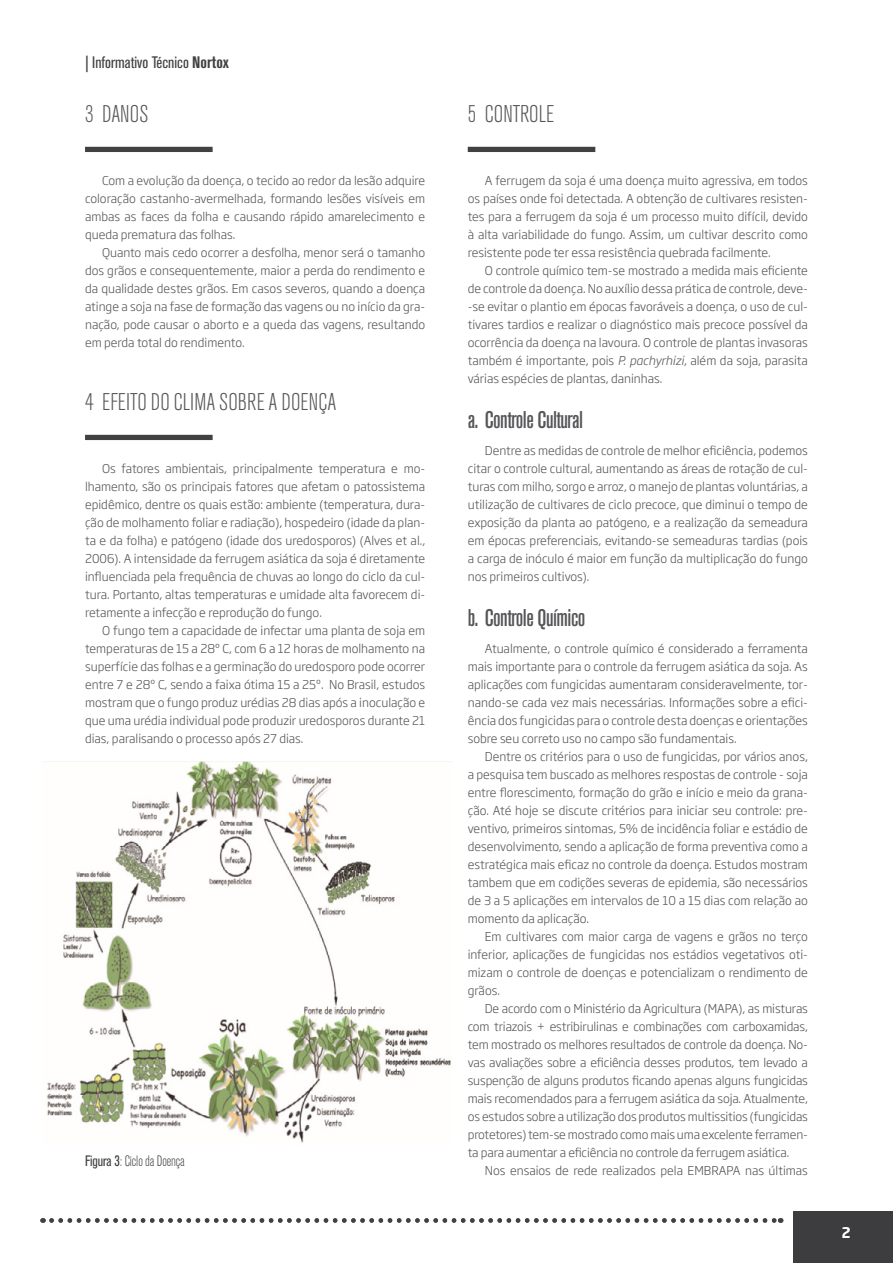
<style>
.page{position:relative;width:893px;height:1263px;background:#fff}
.page>*{position:absolute;margin:0;border:0;box-sizing:border-box;transform-origin:0 0}
.t1{font:300 condensed 24px "Akzidenz Grotesk Std";letter-spacing:.005em;color:#565659}
.t2{font:500 condensed 24px "Akzidenz Grotesk Std";letter-spacing:-.02em;color:#565659}
.t3{font:condensed 16.5px "Akzidenz Grotesk Std";color:#414042}
.t4{font:300 condensed 15px "Akzidenz Grotesk Std";letter-spacing:-.01em;color:#414042;scale:.96 1}
.t5{font:700 14.4px "Soho Gothic Pro";color:#fff;scale:.93 1}
.t6{font:300 12px/18px "Soho Gothic Pro";color:#565659;text-align:justify}
.s1{font-weight:700}
.s2{font-weight:400}
.s3{font-style:italic}
</style>
<div class="page">
<div style="left:793px;top:1211px;width:100px;height:52px;background:#3d3c3e"></div>
<svg style="left:52px;top:1218px;width:729px;height:5px"></svg>
<div style="left:85px;top:147px;width:128px;height:5px;background:#414042"></div>
<div style="left:468px;top:147px;width:127px;height:5px;background:#414042"></div>
<div style="left:85px;top:435px;width:128px;height:5px;background:#414042"></div>
<img style="left:42px;top:761px;width:410px;height:382px">
<h2 class="t3" style="left:85px;top:53px;width:146px">| Informativo Técnico <span class="s1">Nortox</span></h2>
<h1 class="t1" style="left:85px;top:101px;width:65px">3 DANOS</h1>
<p class="t6" style="left:85px;top:171px;width:342px;text-indent:17px">Com a evolução da doença, o tecido ao redor da lesão adquire coloração castanho-avermelhada, formando lesões visíveis em ambas as faces da folha e causando rápido amarelecimento e queda prematura das folhas.</p>
<p class="t6" style="left:85px;top:243px;width:342px;text-indent:17px">Quanto mais cedo ocorrer a desfolha, menor será o tamanho dos grãos e consequentemente, maior a perda do rendimento e da qualidade destes grãos. Em casos severos, quando a doença atinge a soja na fase de formação das vagens ou no início da gra&shy;nação, pode causar o aborto e a queda das vagens, resultando em perda total do rendimento.</p>
<h1 class="t1" style="left:85px;top:389px;width:253px">4 EFEITO DO CLIMA SOBRE A DOENÇA</h1>
<p class="t6" style="left:85px;top:459px;width:342px;text-indent:17px">Os fatores ambientais, principalmente temperatura e mo&shy;lhamento, são os principais fatores que afetam o patossistema epidêmico, dentre os quais estão: ambiente (temperatura, dura&shy;ção de molhamento foliar e radiação), hospedeiro (idade da plan&shy;ta e da folha) e patógeno (idade dos uredosporos) (Alves et al., 2006). A intensidade da ferrugem asiática da soja é diretamente influenciada pela frequência de chuvas ao longo do ciclo da cul&shy;tura. Portanto, altas temperaturas e umidade alta favorecem di&shy;retamente a infecção e reprodução do fungo.</p>
<p class="t6" style="left:85px;top:621px;width:342px;text-indent:17px">O fungo tem a capacidade de infectar uma planta de soja em temperaturas de 15 a 28º C, com 6 a 12 horas de molhamento na superfície das folhas e a germinação do uredosporo pode ocorrer entre 7 e 28º C, sendo a faixa ótima 15 a 25º. No Brasil, estudos mostram que o fungo produz urédias 28 dias após a inoculação e que uma urédia individual pode produzir uredosporos durante 21 dias, paralisando o processo após 27 dias.</p>
<p class="t4" style="left:85px;top:1153px;width:105px"><span class="s2">Figura 3</span>: Ciclo da Doença</p>
<h1 class="t1" style="left:468px;top:101px;width:88px">5 CONTROLE</h1>
<p class="t6" style="left:468px;top:171px;width:342px;text-indent:17px">A ferrugem da soja é uma doença muito agressiva, em todos os países onde foi detectada. A obtenção de cultivares resisten&shy;tes para a ferrugem da soja é um processo muito difícil, devido à alta variabilidade do fungo. Assim, um cultivar descrito como resistente pode ter essa resistência quebrada facilmente.</p>
<p class="t6" style="left:468px;top:261px;width:342px;text-indent:17px">O controle químico tem-se mostrado a medida mais eficiente de controle da doença. No auxílio dessa prática de controle, deve--se evitar o plantio em épocas favoráveis a doença, o uso de cul&shy;tivares tardios e realizar o diagnóstico mais precoce possível da ocorrência da doença na lavoura. O controle de plantas invasoras também é importante, pois <span class="s3">P. pachyrhizi</span>, além da soja, parasita várias espécies de plantas, daninhas.</p>
<h1 class="t2" style="left:468px;top:406px;width:117px">a. Controle Cultural</h1>
<p class="t6" style="left:468px;top:441px;width:342px;text-indent:17px">Dentre as medidas de controle de melhor eficiência, podemos citar o controle cultural, aumentando as áreas de rotação de cul&shy;turas com milho, sorgo e arroz, o manejo de plantas voluntárias, a utilização de cultivares de ciclo precoce, que diminui o tempo de exposição da planta ao patógeno, e a realização da semeadura em épocas preferenciais, evitando-se semeaduras tardias (pois a carga de inóculo é maior em função da multiplicação do fungo nos primeiros cultivos).</p>
<h1 class="t2" style="left:468px;top:604px;width:119px">b. Controle Químico</h1>
<p class="t6" style="left:468px;top:639px;width:342px;text-indent:17px">Atualmente, o controle químico é considerado a ferramenta mais importante para o controle da ferrugem asiática da soja. As aplicações com fungicidas aumentaram consideravelmente, tor&shy;nando-se cada vez mais necessárias. Informações sobre a efici&shy;ência dos fungicidas para o controle desta doenças e orientações sobre seu correto uso no campo são fundamentais.</p>
<p class="t6" style="left:468px;top:747px;width:342px;text-indent:17px">Dentre os critérios para o uso de fungicidas, por vários anos, a pesquisa tem buscado as melhores respostas de controle - soja entre florescimento, formação do grão e início e meio da grana&shy;ção. Até hoje se discute critérios para iniciar seu controle: pre&shy;ventivo, primeiros sintomas, 5% de incidência foliar e estádio de desenvolvimento, sendo a aplicação de forma preventiva como a estratégica mais eficaz no controle da doença. Estudos mostram tambem que em codições severas de epidemia, são necessários de 3 a 5 aplicações em intervalos de 10 a 15 dias com relação ao momento da aplicação.</p>
<p class="t6" style="left:468px;top:927px;width:342px;text-indent:17px">Em cultivares com maior carga de vagens e grãos no terço inferior, aplicações de fungicidas nos estádios vegetativos oti&shy;mizam o controle de doenças e potencializam o rendimento de grãos.</p>
<p class="t6" style="left:468px;top:999px;width:342px;text-indent:17px">De acordo com o Ministério da Agricultura (MAPA), as misturas com triazois + estribirulinas e combinações com carboxamidas, tem mostrado os melhores resultados de controle da doença. No&shy;vas avaliações sobre a eficiência desses produtos, tem levado a suspenção de alguns produtos ficando apenas alguns fungicidas mais recomendados para a ferrugem asiática da soja. Atualmente, os estudos sobre a utilização dos produtos multissitios (fungicidas protetores) tem-se mostrado como mais uma excelente ferramen&shy;ta para aumentar a eficiência no controle da ferrugem asiática.</p>
<p class="t6" style="left:485px;top:1161px;width:325px">Nos ensaios de rede realizados pela EMBRAPA nas últimas</p>
<p class="t5" style="left:842px;top:1222px;width:11px">2</p>
</div>
